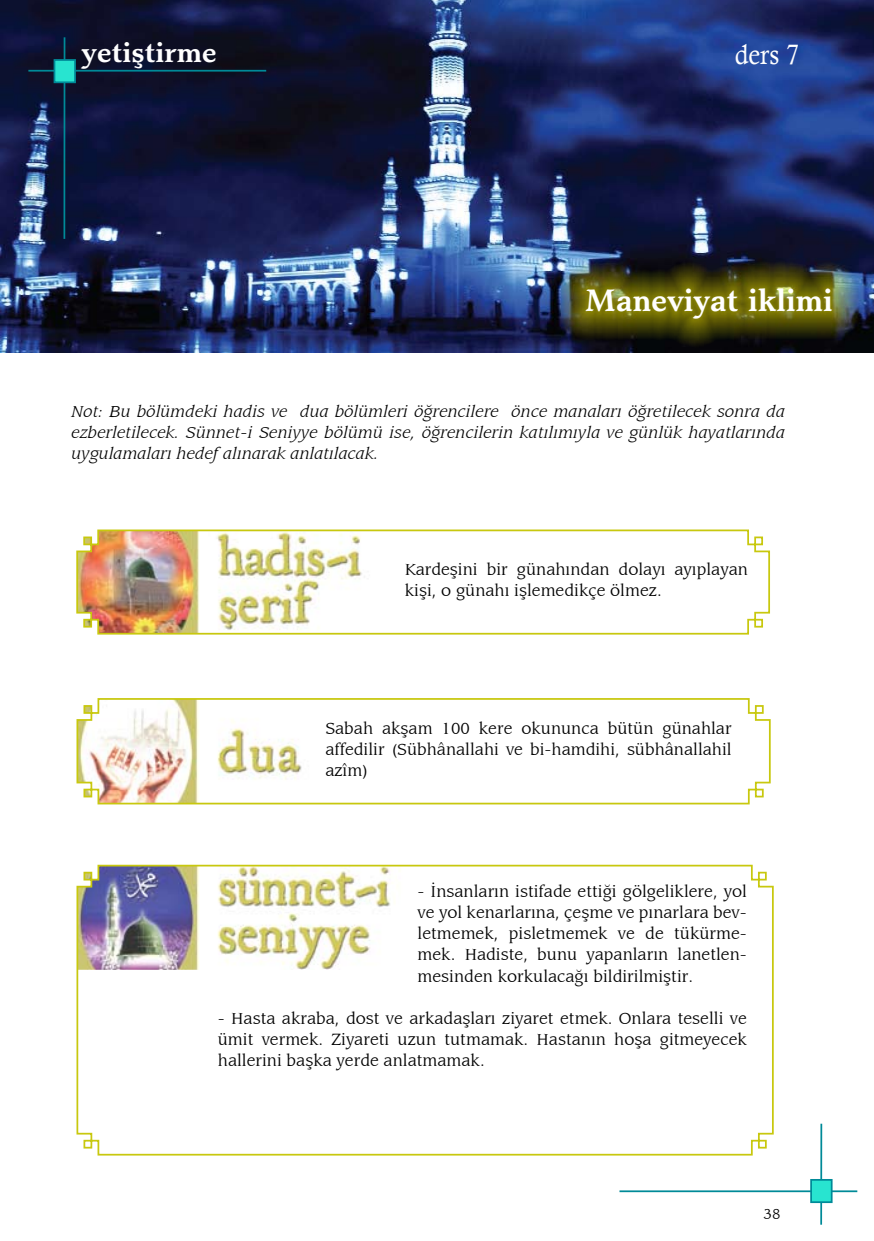
<style>
.page{position:relative;width:874px;height:1241px;background:#fff}
.page>*{position:absolute;margin:0;border:0;box-sizing:border-box;transform-origin:0 0}
.t1{font:700 31.5px "Matt Ant Bl Bt";color:#fff}
.t2{font:700 28px "Matt Ant Bl Bt";color:#fff;scale:1.04 1}
.t3{font:28px "Calisto";color:#fff;scale:.91 1}
.t4{font:17.5px/21px "Leawood IT Cby BT";color:#000;text-align:justify}
.t5{font:italic 17.5px/21px "Leawood IT Cby BT";color:#000;text-align:justify}
.t6{font:15.75px "Leawood IT Cby BT";color:#000}
</style>
<div class="page">
<img style="left:0;top:0;width:873px;height:352px">
<hr style="left:63px;top:37px;width:2px;height:202px;background:#008a98">
<hr style="left:28px;top:70px;width:238px;height:2px;background:#008a98">
<div style="left:54px;top:59px;width:22px;height:24px;background:#28e4d0;border:2px solid #008a98"></div>
<hr style="left:819px;top:1123px;width:2px;height:101px;background:#008a98">
<hr style="left:619px;top:1190px;width:237px;height:1px;background:#008a98">
<div style="left:809px;top:1178px;width:23px;height:24px;background:#28e4d0;border:2px solid #008a98"></div>
<img style="left:555px;top:258px;width:318px;height:95px">
<svg style="left:76px;top:698px;width:695px;height:107px"></svg>
<img style="left:76px;top:529px;width:694px;height:106px">
<svg style="left:76px;top:864px;width:698px;height:292px"></svg>
<h2 class="t2" style="left:82px;top:35px;width:131px">yetiştirme</h2>
<h2 class="t3" style="left:734px;top:38px;width:72px">ders 7</h2>
<h1 class="t1" style="left:585px;top:280px;width:249px">Maneviyat iklimi</h1>
<p class="t5" style="left:72px;top:401px;width:714px">Not: Bu bölümdeki hadis ve dua bölümleri öğrencilere önce manaları öğretilecek sonra da ezberletilecek. Sünnet-i Seniyye bölümü ise, öğrencilerin katılımıyla ve günlük hayatlarında uygulamaları hedef alınarak anlatılacak.</p>
<p class="t4" style="left:404px;top:559px;width:344px">Kardeşini bir günahından dolayı ayıplayan kişi, o günahı işlemedikçe ölmez.</p>
<p class="t4" style="left:325px;top:717px;width:407px">Sabah akşam 100 kere okununca bütün günahlar affedilir (Sübhânallahi ve bi-hamdihi, sübhânallahil azîm)</p>
<p class="t4" style="left:417px;top:881px;width:330px">- İnsanların istifade ettiği gölgeliklere, yol ve yol kenarlarına, çeşme ve pınarlara bev&shy;letmemek, pisletmemek ve de tükürme&shy;mek. Hadiste, bunu yapanların lanetlen&shy;mesinden korkulacağı bildirilmiştir.</p>
<p class="t4" style="left:218px;top:1007px;width:530px">- Hasta akraba, dost ve arkadaşları ziyaret etmek. Onlara teselli ve ümit vermek. Ziyareti uzun tutmamak. Hastanın hoşa gitmeyecek hallerini başka yerde anlatmamak.</p>
<p class="t6" style="left:763px;top:1204px;width:18px">38</p>
</div>
